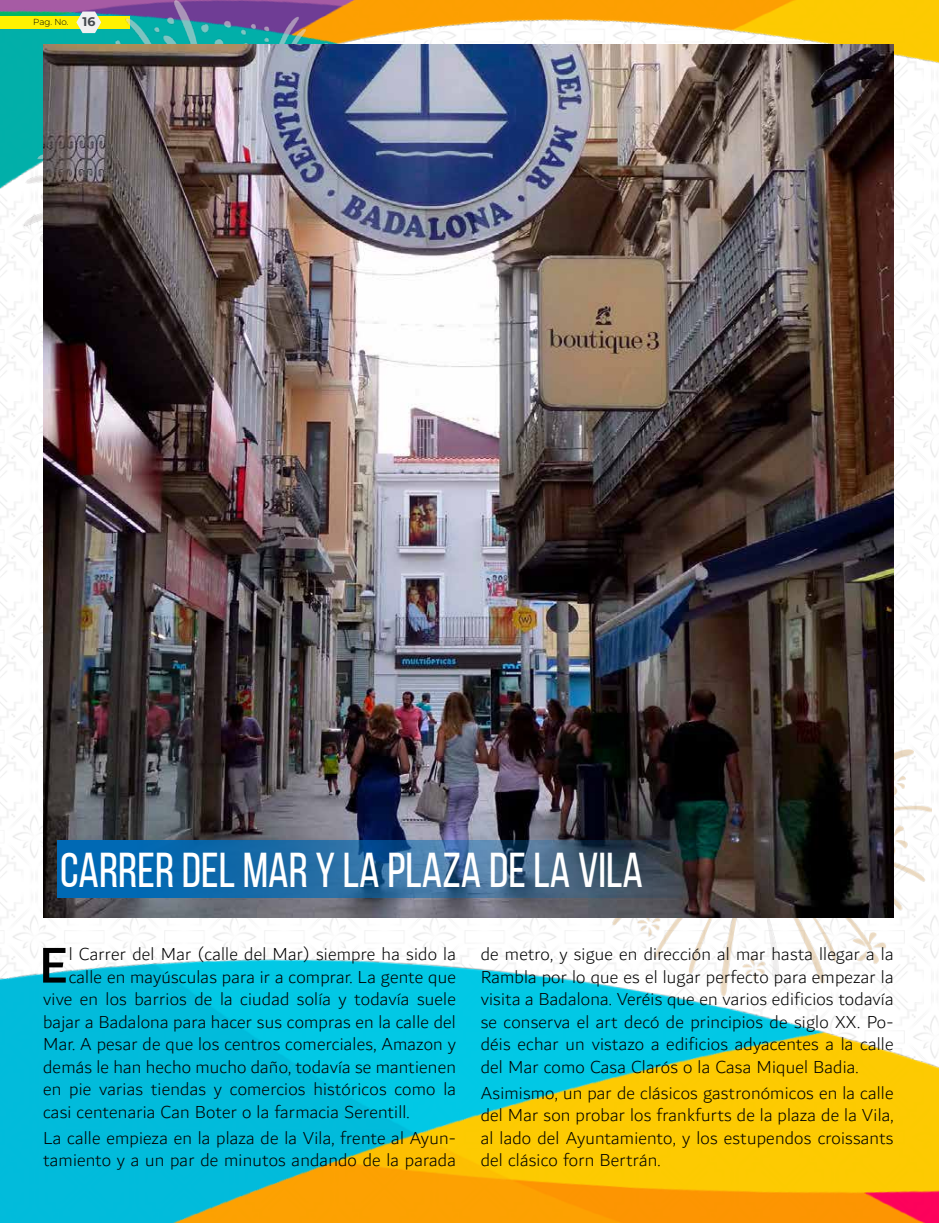
<style>
.page{position:relative;width:939px;height:1223px;background:#fff}
.page>*{position:absolute;margin:0;border:0;box-sizing:border-box;transform-origin:0 0}
.t1{font:500 53.5px "Dubai";color:#000}
.t2{font:48.75px "Bebas Neue";color:#fff}
.t3{font:300 18.75px/22.5px "Dubai";letter-spacing:.01em;color:#000;text-align:justify}
.t4{font:300 8.75px "Montserrat";color:#000}
.s1{font-weight:700;font-size:12.5px;color:#44484e}
</style>
<div class="page">
<img style="left:0;top:0;width:939px;height:221px">
<div style="left:0;top:16px;width:130px;height:12px;background:#fff200"></div>
<img style="left:0;top:711px;width:939px;height:511px">
<img style="left:25px;top:0;width:361px;height:348px">
<img style="left:563px;top:667px;width:369px;height:328px">
<img style="left:43px;top:44px;width:850px;height:873px">
<svg style="left:57px;top:840px;width:822px;height:58px;background:#275579"></svg>
<p class="t4" style="left:33px;top:16px;width:64px">Pag. No. <span class="s1">16</span></p>
<h2 class="t2" style="left:60px;top:844px;width:585px">CARRER DEL MAR Y LA PLAZA DE LA VILA</h2>
<h1 class="t1" style="left:39px;top:932px;width:31px">E</h1>
<p class="t3" style="left:69px;top:943px;width:389px">l Carrer del Mar (calle del Mar) siempre ha sido la</p>
<p class="t3" style="left:69px;top:965px;width:389px">calle en mayúsculas para ir a comprar. La gente que</p>
<p class="t3" style="left:43px;top:988px;width:414px">vive en los barrios de la ciudad solía y todavía suele</p>
<p class="t3" style="left:43px;top:1010px;width:414px">bajar a Badalona para hacer sus compras en la calle del</p>
<p class="t3" style="left:43px;top:1033px;width:414px">Mar. A pesar de que los centros comerciales, Amazon y</p>
<p class="t3" style="left:43px;top:1055px;width:414px">demás le han hecho mucho daño, todavía se mantienen</p>
<p class="t3" style="left:43px;top:1078px;width:414px">en pie varias tiendas y comercios históricos como la</p>
<p class="t3" style="left:43px;top:1100px;width:368px">casi centenaria Can Boter o la farmacia Serentill.</p>
<p class="t3" style="left:43px;top:1126px;width:414px">La calle empieza en la plaza de la Vila, frente al Ayun&shy;tamiento y a un par de minutos andando de la parada</p>
<p class="t3" style="left:481px;top:943px;width:414px">de metro, y sigue en dirección al mar hasta llegar a la Rambla por lo que es el lugar perfecto para empezar la visita a Badalona. Veréis que en varios edificios todavía se conserva el art decó de principios de siglo XX. Po&shy;déis echar un vistazo a edificios adyacentes a la calle del Mar como Casa Clarós o la Casa Miquel Badia.</p>
<p class="t3" style="left:481px;top:1081px;width:414px">Asimismo, un par de clásicos gastronómicos en la calle del Mar son probar los frankfurts de la plaza de la Vila, al lado del Ayuntamiento, y los estupendos croissants del clásico forn Bertrán.</p>
</div>
